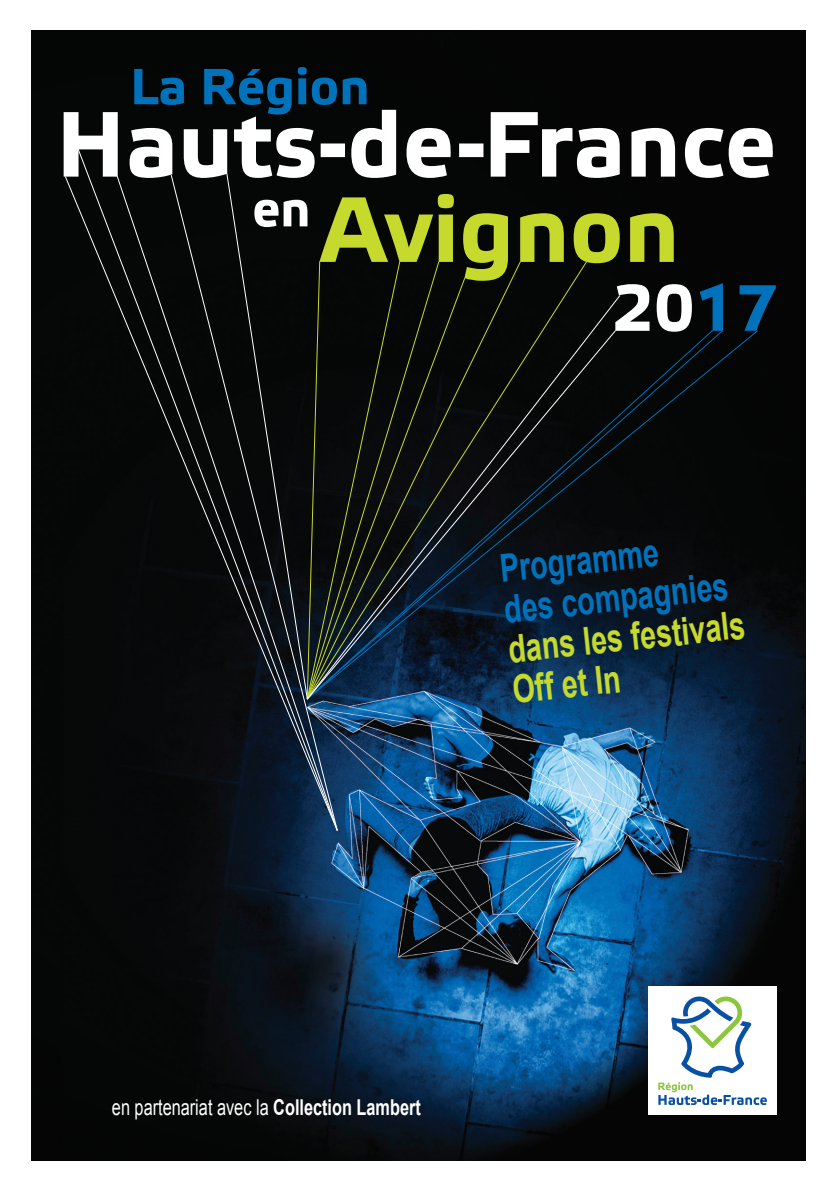
<style>
.page{position:relative;width:840px;height:1191px;background:#fff}
.page>*{position:absolute;margin:0;border:0;box-sizing:border-box;transform-origin:0 0}
.t1{font:700 50.6px "Etelka Text";color:#0072bc}
.t2{font:700 38.6px/40.4px "Arial";color:#c6d92d;scale:.75 1}
.t3{font:700 38.6px/40.4px "Arial";color:#0072bc;scale:.75 1}
.t4{font:21.8px "Arial";color:#fff;scale:.75 1}
.s1{font-weight:700}
</style>
<div class="page">
<img style="left:31px;top:31px;width:774px;height:1129px">
<div style="left:648px;top:986px;width:128px;height:128px;background:#fff"></div>
<svg style="left:658px;top:996px;width:108px;height:109px"></svg>
<svg style="left:699px;top:283px;width:76px;height:48px;background:#022c47"></svg>
<svg style="left:64px;top:110px;width:709px;height:68px;fill:#050606"></svg>
<div style="left:64px;top:176px;width:13px;height:655px;background:#060707"></div>
<svg style="left:77px;top:148px;width:261px;height:683px;background:#232424"></svg>
<div style="left:116px;top:175px;width:54px;height:656px;background:#060808"></div>
<svg style="left:170px;top:174px;width:168px;height:657px;background:#0f151b"></svg>
<svg style="left:620px;top:330px;width:138px;height:370px;background:#060c11"></svg>
<svg style="left:308px;top:194px;width:383px;height:505px;background:#2f361b"></svg>
<div style="left:308px;top:261px;width:131px;height:34px;background:#060707"></div>
<svg style="left:308px;top:295px;width:312px;height:405px;background:#0d161b"></svg>
<svg style="left:226px;top:173px;width:82px;height:527px;background:#151719"></svg>
<h1 class="t1" style="left:130px;top:55px;width:241px">La Région</h1>
<h2 class="t3" style="left:497px;top:549px;width:301px;rotate:-6deg">Programme<br>des compagnies</h2>
<h2 class="t2" style="left:506px;top:629px;width:318px;rotate:-6deg">dans les festivals<br>Off et In</h2>
<p class="t4" style="left:112px;top:1094px;width:413px">en partenariat avec la <span class="s1">Collection Lambert</span></p>
</div>
